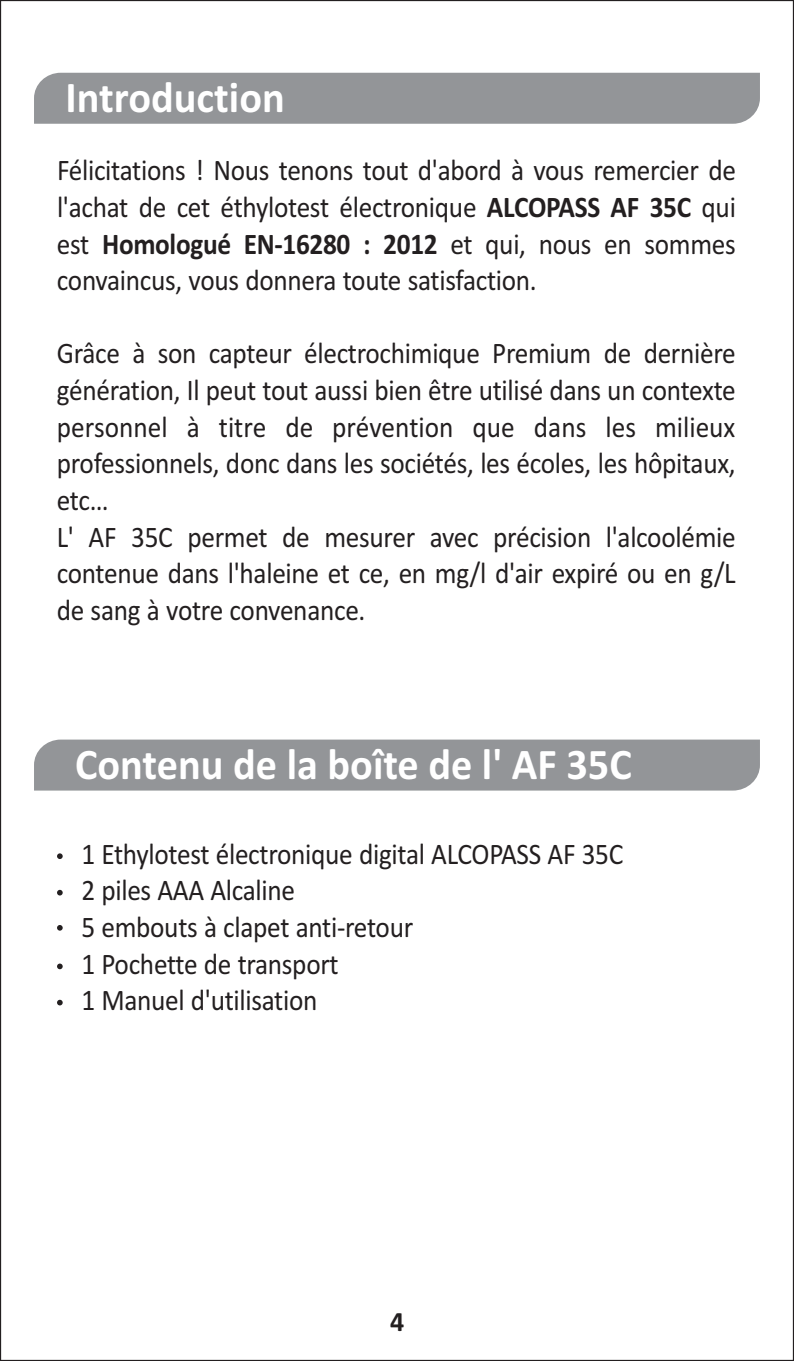
<style>
.page{position:relative;width:794px;height:1361px;background:#fff}
.page>*{position:absolute;margin:0;border:0;box-sizing:border-box;transform-origin:0 0}
.t1{font:700 44px "Calibri";color:#fff;scale:.96 1}
.t2{font:30px/36.8px "Calibri";letter-spacing:-.01em;color:#231f20;scale:.91 1}
.t3{font:700 28px "Calibri";color:#231f20}
.s1{font-weight:700}
</style>
<div class="page">
<div style="left:34px;top:73px;width:726px;height:51px;background:#939598"></div>
<div style="left:34px;top:739px;width:726px;height:51px;background:#939598"></div>
<svg style="left:57px;top:853px;width:6px;height:6px"></svg>
<svg style="left:57px;top:890px;width:6px;height:5px"></svg>
<svg style="left:57px;top:925px;width:6px;height:5px"></svg>
<svg style="left:57px;top:963px;width:6px;height:6px"></svg>
<svg style="left:57px;top:1000px;width:6px;height:5px"></svg>
<h1 class="t1" style="left:66px;top:79px;width:230px">Introduction</h1>
<p class="t2" style="left:57px;top:154px;width:747px;text-align:justify">Félicitations ! Nous tenons tout d'abord à vous remercier de l'achat de cet éthylotest électronique <span class="s1">ALCOPASS AF 35C</span> qui est <span class="s1">Homologué EN-16280 : 2012</span> et qui, nous en sommes convaincus, vous donnera toute satisfaction.</p>
<p class="t2" style="left:57px;top:337px;width:748px">Grâce à son capteur électrochimique Premium de dernière génération, Il peut tout aussi bien être utilisé dans un contexte personnel à titre de prévention que dans les milieux professionnels, donc dans les sociétés, les écoles, les hôpitaux, etc…<br>L' AF 35C permet de mesurer avec précision l'alcoolémie contenue dans l'haleine et ce, en mg/l d'air expiré ou en g/L de sang à votre convenance.</p>
<h1 class="t1" style="left:75px;top:745px;width:581px">Contenu de la boîte de l' AF 35C</h1>
<p class="t2" style="left:81px;top:838px;width:597px">1 Ethylotest électronique digital ALCOPASS AF 35C<br>2 piles AAA Alcaline<br>5 embouts à clapet anti-retour<br>1 Pochette de transport<br>1 Manuel d'utilisation</p>
<p class="t3" style="left:390px;top:1309px;width:16px">4</p>
</div>
